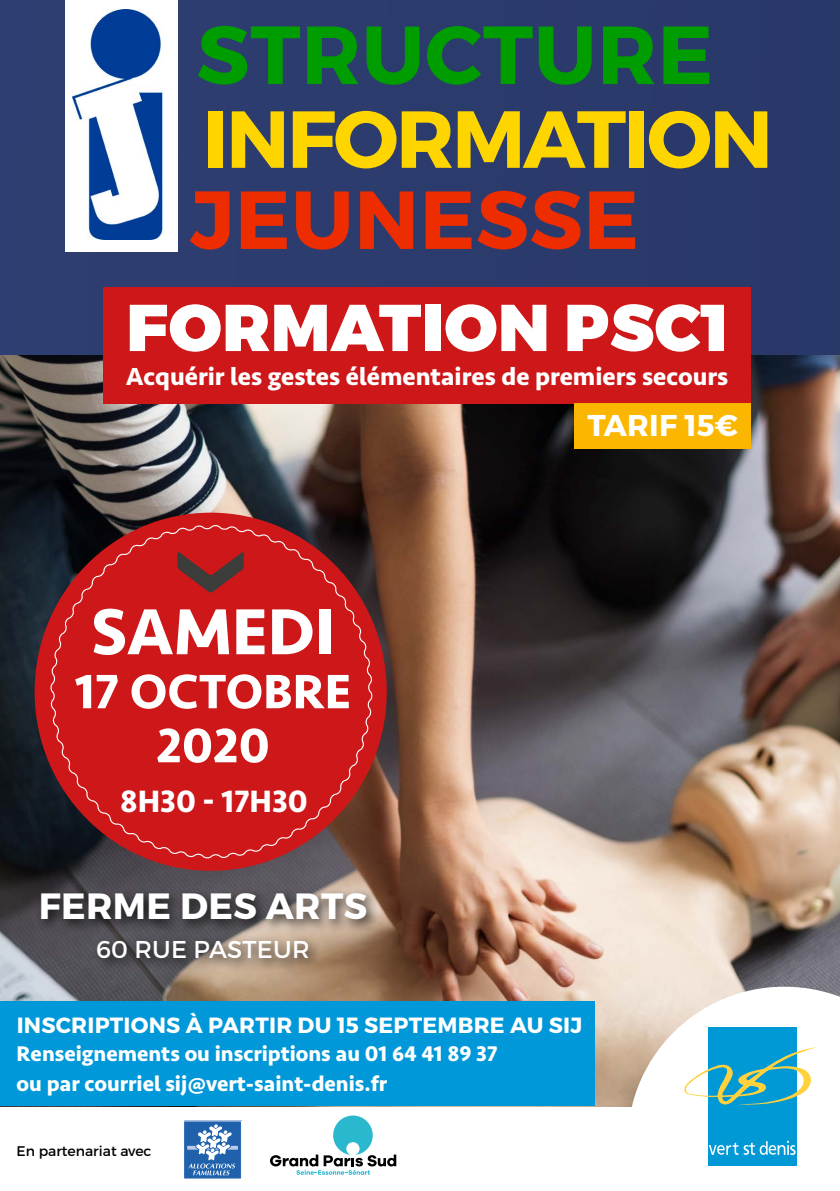
<style>
.page{position:relative;width:840px;height:1191px;background:#fff}
.page>*{position:absolute;margin:0;border:0;box-sizing:border-box;transform-origin:0 0}
.t1{font:700 82.2px "Montserrat";letter-spacing:.01em;color:#009d00}
.t2{font:700 82px "Montserrat";letter-spacing:.01em;color:#ed2c00}
.t3{font:700 80.6px "Montserrat";letter-spacing:-.03em;color:#ffd500}
.t4{font:700 67.2px "Seravek";color:#fff}
.t5{font:900 66px "Montserrat";letter-spacing:.01em;color:#fff}
.t6{font:700 50px/54px "Seravek";color:#fff;text-align:center}
.t7{font:700 36.4px "Montserrat";letter-spacing:.01em;color:#fff}
.t8{font:700 32px "Seravek";color:#fff}
.t9{font:700 30px "Montserrat";letter-spacing:.01em;color:#fff}
.t10{font:700 25.6px "Seravek";color:#fff}
.t11{font:24.4px "Montserrat";letter-spacing:.01em;color:#fff}
.t12{font:700 22px/30px "Seravek";color:#fff}
.t13{font:700 22px "Montserrat";letter-spacing:.01em;color:#fff}
.t14{font:14px "Montserrat";color:#000}
</style>
<div class="page">
<div style="left:0;top:0;width:839px;height:362px;background:#2b3b6c"></div>
<img style="left:0;top:356px;width:839px;height:750px">
<div style="left:0;top:1001px;width:594px;height:105px;background:#0098d8"></div>
<div style="left:103px;top:287px;width:647px;height:117px;background:#cd1719"></div>
<div style="left:574px;top:403px;width:176px;height:45px;background:#fbb700"></div>
<svg style="left:627px;top:986px;width:212px;height:180px"></svg>
<div style="left:35px;top:512px;width:351px;height:358px;background:#cd1719;border-radius:50%"></div>
<svg style="left:49px;top:524px;width:324px;height:335px"></svg>
<svg style="left:177px;top:551px;width:67px;height:41px"></svg>
<div style="left:65px;top:0;width:112px;height:252px;background:#fff"></div>
<img style="left:72px;top:10px;width:91px;height:230px">
<div style="left:333px;top:1115px;width:39px;height:40px;background:#29b8ce;border-radius:50%"></div>
<div style="left:346px;top:1142px;width:13px;height:13px;background:#fff;border-radius:50%"></div>
<svg style="left:270px;top:1154px;width:126px;height:20px"></svg>
<div style="left:183px;top:1120px;width:58px;height:59px;background:linear-gradient(to right,#2061ac,#2061ac)"></div>
<svg style="left:183px;top:1124px;width:58px;height:55px;background:#5a8ac1"></svg>
<div style="left:707px;top:1027px;width:89px;height:139px;background:#0098d5"></div>
<svg style="left:684px;top:1047px;width:132px;height:59px"></svg>
<svg style="left:709px;top:1140px;width:86px;height:15px"></svg>
<div style="left:35px;top:886px;width:344px;height:85px;background:#000;opacity:.75"></div>
<h1 class="t1" style="left:196px;top:4px;width:518px">STRUCTURE</h1>
<h3 class="t3" style="left:203px;top:89px;width:571px">INFORMATION</h3>
<h2 class="t2" style="left:190px;top:169px;width:450px">JEUNESSE</h2>
<h3 class="t5" style="left:126px;top:286px;width:604px">FORMATION PSC1</h3>
<p class="t10" style="left:126px;top:356px;width:604px">Acquérir les gestes élémentaires de premiers secours</p>
<h3 class="t9" style="left:587px;top:407px;width:152px">TARIF 15€</h3>
<h3 class="t4" style="left:91px;top:578px;width:245px">SAMEDI</h3>
<h3 class="t6" style="left:75px;top:664px;width:277px">17 OCTOBRE<br>2020</h3>
<h3 class="t8" style="left:120px;top:776px;width:189px">8H30 - 17H30</h3>
<h3 class="t7" style="left:39px;top:883px;width:330px">FERME DES ARTS</h3>
<p class="t11" style="left:96px;top:934px;width:215px">60 RUE PASTEUR</p>
<p class="t13" style="left:17px;top:1011px;width:566px">INSCRIPTIONS À PARTIR DU 15 SEPTEMBRE AU SIJ</p>
<p class="t12" style="left:17px;top:1038px;width:482px">Renseignements ou inscriptions au 01 64 41 89 37 ou par courriel sij@vert-saint-denis.fr</p>
<p class="t14" style="left:17px;top:1142px;width:136px">En partenariat avec</p>
</div>
